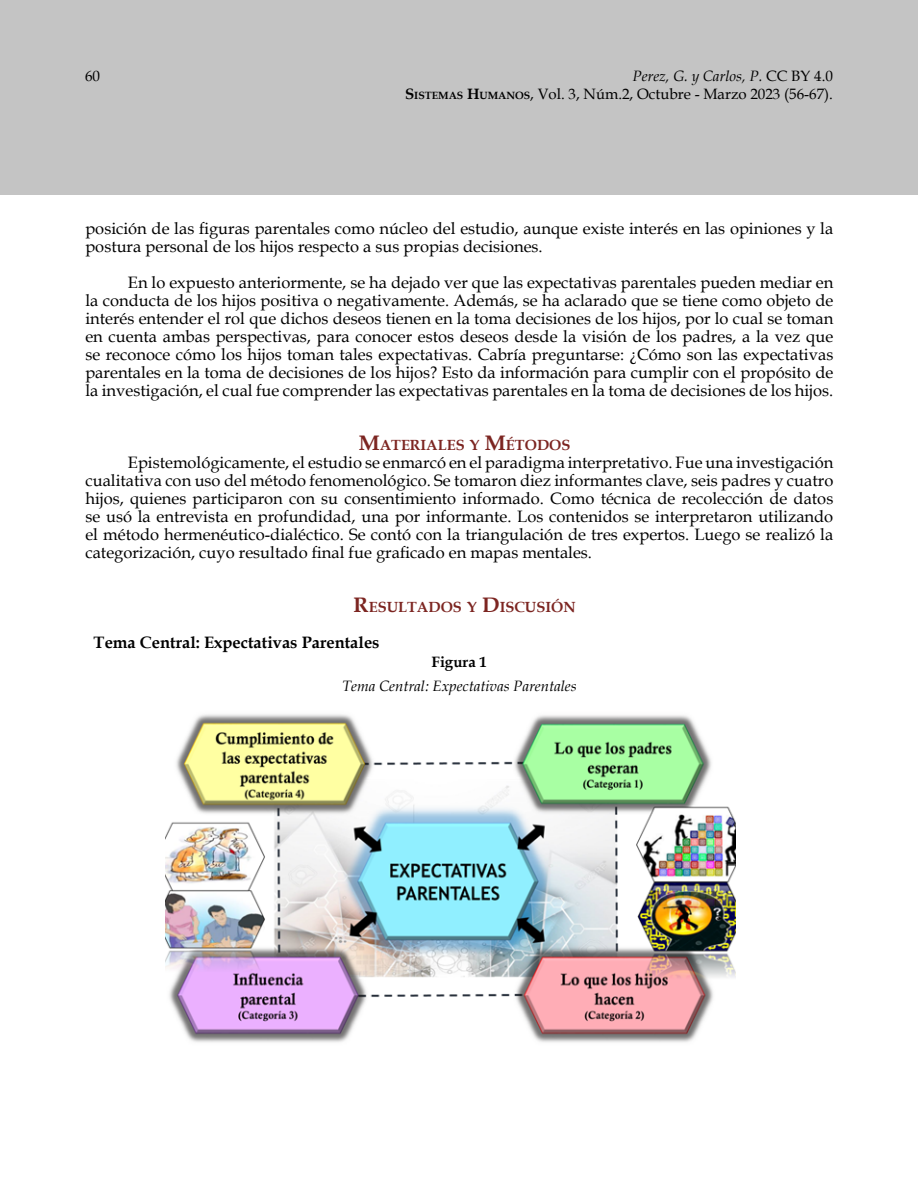
<style>
.page{position:relative;width:918px;height:1188px;background:#fff}
.page>*{position:absolute;margin:0;border:0;box-sizing:border-box;transform-origin:0 0}
.textogeneral{font:16.5px/18px "Book Antiqua";color:#000;text-align:justify}
.t1{font:700 16.5px "Book Antiqua";color:#000}
.t2{font:15px/18px "Book Antiqua";color:#000;text-align:right}
.Titulo_de_la_Tabla{font:italic 15px "Book Antiqua";color:#000}
.Titulo_de_la_Tabla-2{font:700 15px "Book Antiqua";color:#000}
.t3{font:700 14.7px "Book Antiqua";color:#7c2521}
.s1{font-style:italic}
.s2{font-weight:700}
.s3{font-weight:700;font-size:10.5px}
.s4{font-size:21px;color:#fff}
.s5{font-size:21px}
.s6{color:#fff}
</style>
<div class="page">
<div style="left:0;top:0;width:917px;height:195px;background:#c4c4c4"></div>
<img style="left:166px;top:714px;width:570px;height:329px">
<p class="t2" style="left:85px;top:67px;width:16px">60</p>
<p class="t2" style="left:405px;top:67px;width:429px"><span class="s1">Perez, G. y Carlos, P.</span> CC BY 4.0<br><span class="s2">S</span><span class="s3">ISTEMAS</span> <span class="s2">H</span><span class="s3">UMANOS</span>, Vol. 3, Núm.2, Octubre - Marzo 2023 (56-67).</p>
<p class="textogeneral" style="left:85px;top:219px;width:749px">posición de las figuras parentales como núcleo del estudio, aunque existe interés en las opiniones y la postura personal de los hijos respecto a sus propias decisiones.</p>
<p class="textogeneral" style="left:85px;top:273px;width:749px;text-indent:43px">En lo expuesto anteriormente, se ha dejado ver que las expectativas parentales pueden mediar en la conducta de los hijos positiva o negativamente. Además, se ha aclarado que se tiene como objeto de interés entender el rol que dichos deseos tienen en la toma decisiones de los hijos, por lo cual se toman en cuenta ambas perspectivas, para conocer estos deseos desde la visión de los padres, a la vez que se reconoce cómo los hijos toman tales expectativas. Cabría preguntarse: ¿Cómo son las expectativas parentales en la toma de decisiones de los hijos? Esto da información para cumplir con el propósito de la investigación, el cual fue comprender las expectativas parentales en la toma de decisiones de los hijos.</p>
<p class="t3" style="left:348px;top:435px;width:224px"><span class="s4">3</span><span class="s5">M</span>ATERIALES Y <span class="s5">M</span>ÉTODOS</p>
<p class="textogeneral" style="left:85px;top:453px;width:749px;text-indent:43px">Epistemológicamente, el estudio se enmarcó en el paradigma interpretativo. Fue una investigación cualitativa con uso del método fenomenológico. Se tomaron diez informantes clave, seis padres y cuatro hijos, quienes participaron con su consentimiento informado. Como técnica de recolección de datos se usó la entrevista en profundidad, una por informante. Los contenidos se interpretaron utilizando el método hermenéutico-dialéctico. Se contó con la triangulación de tres expertos. Luego se realizó la categorización, cuyo resultado final fue graficado en mapas mentales.</p>
<p class="t3" style="left:343px;top:597px;width:234px"><span class="s4">4</span><span class="s5">R</span>ESULTADOS Y <span class="s5">D</span>ISCUSIÓN</p>
<p class="t1" style="left:85px;top:631px;width:296px"><span class="s6">4</span>Tema Central: Expectativas Parentales</p>
<p class="Titulo_de_la_Tabla-2" style="left:432px;top:652px;width:57px">Figura 1</p>
<p class="Titulo_de_la_Tabla" style="left:342px;top:675px;width:236px">Tema Central: Expectativas Parentales</p>
</div>
